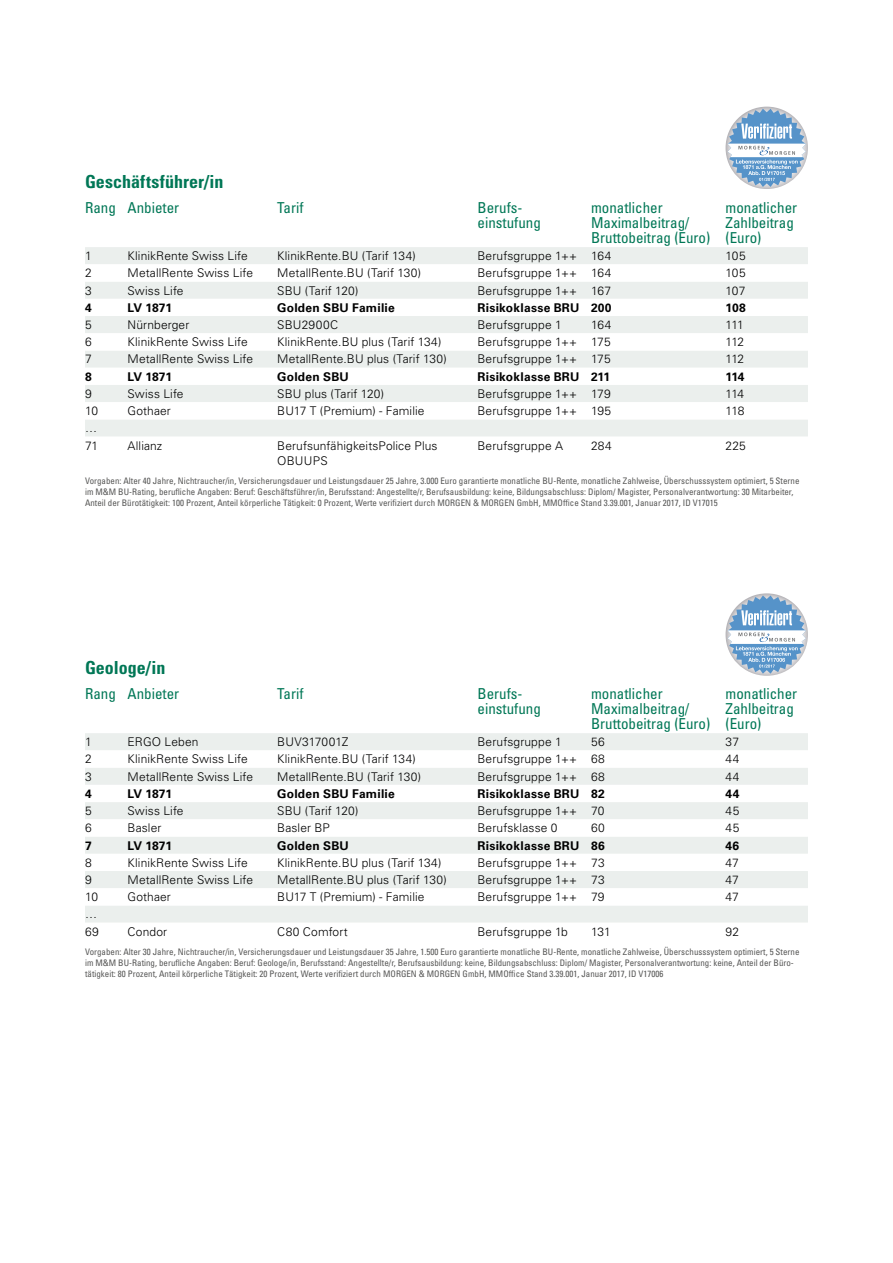
<style>
.page{position:relative;width:893px;height:1263px;background:#fff}
.page>*{position:absolute;margin:0;border:0;box-sizing:border-box;transform-origin:0 0}
.t1{font:700 condensed 18px "Univers LT Std";color:#007756}
.t2{font:condensed 15px/15px "Univers LT Std";color:#007756}
.t3{font:300 12px/17.2px "Univers LT Std";letter-spacing:.01em;color:#000}
.t4{font:700 12px "Univers LT Std";letter-spacing:.02em;color:#000}
.t5{font:condensed 9px/11.2px "Univers LT Std";color:#575756}
</style>
<div class="page">
<div style="left:85px;top:733px;width:723px;height:17px;background:#ebefed"></div>
<svg style="left:85px;top:768px;width:723px;height:155px;fill:#ebefed"></svg>
<div style="left:85px;top:247px;width:723px;height:17px;background:#ebefed"></div>
<svg style="left:85px;top:282px;width:723px;height:154px;fill:#ebefed"></svg>
<svg style="left:725px;top:107px;width:83px;height:82px"></svg>
<svg style="left:728px;top:109px;width:78px;height:78px"></svg>
<svg style="left:725px;top:593px;width:83px;height:83px"></svg>
<svg style="left:728px;top:595px;width:78px;height:79px"></svg>
<h1 class="t1" style="left:85px;top:171px;width:140px">Geschäftsführer/in</h1>
<h2 class="t2" style="left:85px;top:200px;width:96px">Rang Anbieter</h2>
<h2 class="t2" style="left:277px;top:200px;width:28px">Tarif</h2>
<h2 class="t2" style="left:477px;top:200px;width:65px">Berufs&shy;einstufung</h2>
<h2 class="t2" style="left:591px;top:200px;width:121px">monatlicher<br>Maximalbeitrag/<br>Bruttobeitrag (Euro)</h2>
<h2 class="t2" style="left:725px;top:200px;width:73px">monatlicher<br>Zahlbeitrag (Euro)</h2>
<h3 class="t3" style="left:85px;top:247px;width:8px">1</h3>
<h3 class="t3" style="left:128px;top:247px;width:122px">KlinikRente Swiss Life</h3>
<h3 class="t3" style="left:277px;top:247px;width:140px">KlinikRente.BU (Tarif 134)</h3>
<h3 class="t3" style="left:477px;top:247px;width:135px">Berufsgruppe 1++ 164</h3>
<h3 class="t3" style="left:725px;top:247px;width:22px">105</h3>
<h3 class="t3" style="left:85px;top:264px;width:8px">2</h3>
<h3 class="t3" style="left:128px;top:264px;width:127px">MetallRente Swiss Life</h3>
<h3 class="t3" style="left:277px;top:264px;width:145px">MetallRente.BU (Tarif 130)</h3>
<h3 class="t3" style="left:477px;top:264px;width:135px">Berufsgruppe 1++ 164</h3>
<h3 class="t3" style="left:725px;top:264px;width:22px">105</h3>
<h3 class="t3" style="left:85px;top:282px;width:8px">3</h3>
<h3 class="t3" style="left:128px;top:282px;width:58px">Swiss Life</h3>
<h3 class="t3" style="left:277px;top:282px;width:83px">SBU (Tarif 120)</h3>
<h3 class="t3" style="left:477px;top:282px;width:135px">Berufsgruppe 1++ 167</h3>
<h3 class="t3" style="left:725px;top:282px;width:21px">107</h3>
<h3 class="t4" style="left:85px;top:300px;width:8px">4</h3>
<h3 class="t4" style="left:128px;top:300px;width:46px">LV 1871</h3>
<h3 class="t4" style="left:277px;top:300px;width:119px">Golden SBU Familie</h3>
<h3 class="t4" style="left:477px;top:300px;width:136px">Risikoklasse BRU 200</h3>
<h3 class="t4" style="left:725px;top:300px;width:22px">108</h3>
<h3 class="t3" style="left:85px;top:316px;width:8px">5</h3>
<h3 class="t3" style="left:128px;top:316px;width:63px">Nürnberger</h3>
<h3 class="t3" style="left:277px;top:316px;width:63px">SBU2900C</h3>
<h3 class="t3" style="left:477px;top:316px;width:86px">Berufsgruppe 1</h3>
<h3 class="t3" style="left:591px;top:316px;width:22px">164</h3>
<h3 class="t3" style="left:725px;top:316px;width:20px">111</h3>
<h3 class="t3" style="left:85px;top:333px;width:8px">6</h3>
<h3 class="t3" style="left:128px;top:333px;width:122px">KlinikRente Swiss Life</h3>
<h3 class="t3" style="left:277px;top:333px;width:166px">KlinikRente.BU plus (Tarif 134)</h3>
<h3 class="t3" style="left:477px;top:333px;width:135px">Berufsgruppe 1++ 175</h3>
<h3 class="t3" style="left:725px;top:333px;width:20px">112</h3>
<h3 class="t3" style="left:85px;top:351px;width:8px">7</h3>
<h3 class="t3" style="left:128px;top:351px;width:127px">MetallRente Swiss Life</h3>
<h3 class="t3" style="left:277px;top:351px;width:171px">MetallRente.BU plus (Tarif 130)</h3>
<h3 class="t3" style="left:477px;top:351px;width:135px">Berufsgruppe 1++ 175</h3>
<h3 class="t3" style="left:725px;top:351px;width:20px">112</h3>
<h3 class="t4" style="left:85px;top:369px;width:8px">8</h3>
<h3 class="t4" style="left:128px;top:369px;width:46px">LV 1871</h3>
<h3 class="t4" style="left:277px;top:369px;width:73px">Golden SBU</h3>
<h3 class="t4" style="left:477px;top:369px;width:134px">Risikoklasse BRU 211</h3>
<h3 class="t4" style="left:725px;top:369px;width:21px">114</h3>
<h3 class="t3" style="left:85px;top:385px;width:8px">9</h3>
<h3 class="t3" style="left:128px;top:385px;width:58px">Swiss Life</h3>
<h3 class="t3" style="left:277px;top:385px;width:109px">SBU plus (Tarif 120)</h3>
<h3 class="t3" style="left:477px;top:385px;width:135px">Berufsgruppe 1++ 179</h3>
<h3 class="t3" style="left:725px;top:385px;width:20px">114</h3>
<h3 class="t3" style="left:85px;top:402px;width:15px">10</h3>
<h3 class="t3" style="left:128px;top:402px;width:45px">Gothaer</h3>
<h3 class="t3" style="left:277px;top:402px;width:149px">BU17 T (Premium) - Familie</h3>
<h3 class="t3" style="left:477px;top:402px;width:135px">Berufsgruppe 1++ 195</h3>
<h3 class="t3" style="left:725px;top:402px;width:20px">118</h3>
<h3 class="t3" style="left:85px;top:419px;width:15px">…<br>71</h3>
<h3 class="t3" style="left:128px;top:437px;width:36px">Allianz</h3>
<h3 class="t3" style="left:277px;top:438px;width:162px;line-height:15px">BerufsunfähigkeitsPolice Plus<br>OBUUPS</h3>
<h3 class="t3" style="left:477px;top:437px;width:87px">Berufsgruppe A</h3>
<h3 class="t3" style="left:591px;top:437px;width:22px">284</h3>
<h3 class="t3" style="left:725px;top:437px;width:22px">225</h3>
<p class="t5" style="left:85px;top:475px;width:716px">Vorgaben: Alter 40 Jahre, Nichtraucher/in, Versicherungsdauer und Leistungsdauer 25 Jahre, 3.000 Euro garantierte monatliche BU-Rente, monatliche Zahlweise, Überschusssystem optimiert, 5 Sterne im M&amp;M BU-Rating, berufliche Angaben: Beruf: Geschäftsführer/in, Berufsstand: Angestellte/r, Berufsausbildung: keine, Bildungsabschluss: Diplom/ Magister, Personalverantwortung: 30 Mitarbeiter,<br>Anteil der Bürotätigkeit: 100 Prozent, Anteil körperliche Tätigkeit: 0 Prozent, Werte verifiziert durch MORGEN &amp; MORGEN GmbH, MMOffice Stand 3.39.001, Januar 2017, ID V17015</p>
<h1 class="t1" style="left:85px;top:657px;width:82px">Geologe/in</h1>
<h2 class="t2" style="left:85px;top:686px;width:96px">Rang Anbieter</h2>
<h2 class="t2" style="left:277px;top:686px;width:28px">Tarif</h2>
<h2 class="t2" style="left:477px;top:686px;width:65px">Berufs&shy;einstufung</h2>
<h2 class="t2" style="left:591px;top:686px;width:121px">monatlicher<br>Maximalbeitrag/<br>Bruttobeitrag (Euro)</h2>
<h2 class="t2" style="left:725px;top:686px;width:73px">monatlicher<br>Zahlbeitrag (Euro)</h2>
<h3 class="t3" style="left:85px;top:733px;width:8px">1</h3>
<h3 class="t3" style="left:128px;top:733px;width:73px">ERGO Leben</h3>
<h3 class="t3" style="left:277px;top:733px;width:73px">BUV317001Z</h3>
<h3 class="t3" style="left:477px;top:733px;width:86px">Berufsgruppe 1</h3>
<h3 class="t3" style="left:591px;top:733px;width:15px">56</h3>
<h3 class="t3" style="left:725px;top:733px;width:15px">37</h3>
<h3 class="t3" style="left:85px;top:750px;width:8px">2</h3>
<h3 class="t3" style="left:128px;top:750px;width:122px">KlinikRente Swiss Life</h3>
<h3 class="t3" style="left:277px;top:750px;width:140px">KlinikRente.BU (Tarif 134)</h3>
<h3 class="t3" style="left:477px;top:750px;width:129px">Berufsgruppe 1++ 68</h3>
<h3 class="t3" style="left:725px;top:750px;width:16px">44</h3>
<h3 class="t3" style="left:85px;top:768px;width:8px">3</h3>
<h3 class="t3" style="left:128px;top:768px;width:127px">MetallRente Swiss Life</h3>
<h3 class="t3" style="left:277px;top:768px;width:145px">MetallRente.BU (Tarif 130)</h3>
<h3 class="t3" style="left:477px;top:768px;width:129px">Berufsgruppe 1++ 68</h3>
<h3 class="t3" style="left:725px;top:768px;width:16px">44</h3>
<h3 class="t4" style="left:85px;top:786px;width:8px">4</h3>
<h3 class="t4" style="left:128px;top:786px;width:46px">LV 1871</h3>
<h3 class="t4" style="left:277px;top:786px;width:119px">Golden SBU Familie</h3>
<h3 class="t4" style="left:477px;top:786px;width:129px">Risikoklasse BRU 82</h3>
<h3 class="t4" style="left:725px;top:786px;width:15px">44</h3>
<h3 class="t3" style="left:85px;top:802px;width:8px">5</h3>
<h3 class="t3" style="left:128px;top:802px;width:58px">Swiss Life</h3>
<h3 class="t3" style="left:277px;top:802px;width:83px">SBU (Tarif 120)</h3>
<h3 class="t3" style="left:477px;top:802px;width:128px">Berufsgruppe 1++ 70</h3>
<h3 class="t3" style="left:725px;top:802px;width:15px">45</h3>
<h3 class="t3" style="left:85px;top:819px;width:8px">6</h3>
<h3 class="t3" style="left:128px;top:819px;width:35px">Basler</h3>
<h3 class="t3" style="left:277px;top:819px;width:54px">Basler BP</h3>
<h3 class="t3" style="left:477px;top:819px;width:81px">Berufsklasse 0</h3>
<h3 class="t3" style="left:591px;top:819px;width:15px">60</h3>
<h3 class="t3" style="left:725px;top:819px;width:15px">45</h3>
<h3 class="t4" style="left:85px;top:838px;width:8px">7</h3>
<h3 class="t4" style="left:128px;top:838px;width:46px">LV 1871</h3>
<h3 class="t4" style="left:277px;top:838px;width:73px">Golden SBU</h3>
<h3 class="t4" style="left:477px;top:838px;width:129px">Risikoklasse BRU 86</h3>
<h3 class="t4" style="left:725px;top:838px;width:15px">46</h3>
<h3 class="t3" style="left:85px;top:854px;width:8px">8</h3>
<h3 class="t3" style="left:128px;top:854px;width:122px">KlinikRente Swiss Life</h3>
<h3 class="t3" style="left:277px;top:854px;width:166px">KlinikRente.BU plus (Tarif 134)</h3>
<h3 class="t3" style="left:477px;top:854px;width:129px">Berufsgruppe 1++ 73</h3>
<h3 class="t3" style="left:725px;top:854px;width:15px">47</h3>
<h3 class="t3" style="left:85px;top:871px;width:8px">9</h3>
<h3 class="t3" style="left:128px;top:871px;width:127px">MetallRente Swiss Life</h3>
<h3 class="t3" style="left:277px;top:871px;width:171px">MetallRente.BU plus (Tarif 130)</h3>
<h3 class="t3" style="left:477px;top:871px;width:129px">Berufsgruppe 1++ 73</h3>
<h3 class="t3" style="left:725px;top:871px;width:15px">47</h3>
<h3 class="t3" style="left:85px;top:888px;width:15px">10</h3>
<h3 class="t3" style="left:128px;top:888px;width:45px">Gothaer</h3>
<h3 class="t3" style="left:277px;top:888px;width:149px">BU17 T (Premium) - Familie</h3>
<h3 class="t3" style="left:477px;top:888px;width:129px">Berufsgruppe 1++ 79</h3>
<h3 class="t3" style="left:725px;top:888px;width:15px">47</h3>
<h3 class="t3" style="left:85px;top:905px;width:15px">…<br>69</h3>
<h3 class="t3" style="left:128px;top:923px;width:41px">Condor</h3>
<h3 class="t3" style="left:277px;top:923px;width:72px">C80 Comfort</h3>
<h3 class="t3" style="left:477px;top:923px;width:92px">Berufsgruppe 1b</h3>
<h3 class="t3" style="left:591px;top:923px;width:21px">131</h3>
<h3 class="t3" style="left:725px;top:923px;width:15px">92</h3>
<p class="t5" style="left:85px;top:946px;width:716px">Vorgaben: Alter 30 Jahre, Nichtraucher/in, Versicherungsdauer und Leistungsdauer 35 Jahre, 1.500 Euro garantierte monatliche BU-Rente, monatliche Zahlweise, Überschusssystem optimiert, 5 Sterne im M&amp;M BU-Rating, berufliche Angaben: Beruf: Geologe/in, Berufsstand: Angestellte/r, Berufsausbildung: keine, Bildungsabschluss: Diplom/ Magister, Personalverantwortung: keine, Anteil der Büro&shy;tätigkeit: 80 Prozent, Anteil körperliche Tätigkeit: 20 Prozent, Werte verifiziert durch MORGEN &amp; MORGEN GmbH, MMOffice Stand 3.39.001, Januar 2017, ID V17006</p>
</div>
